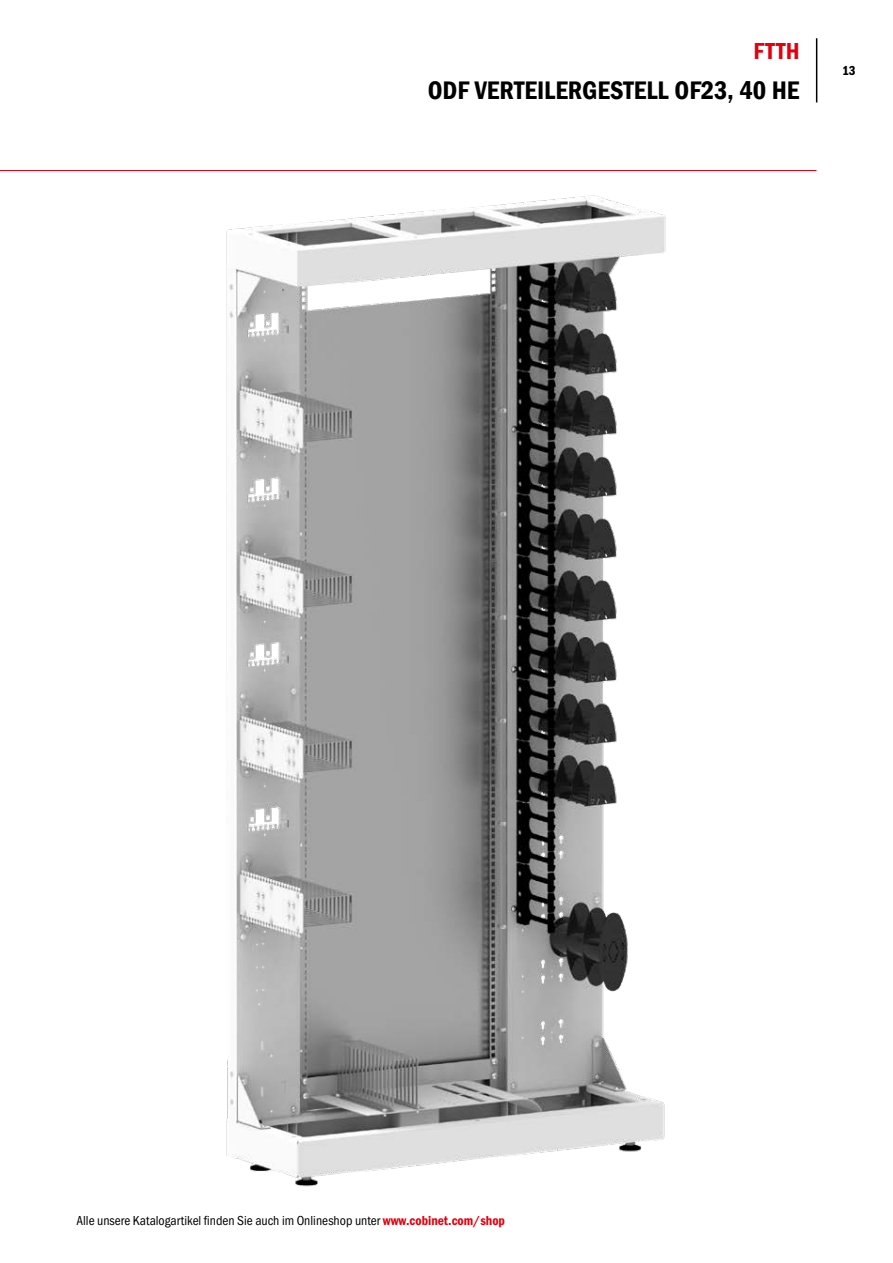
<style>
.page{position:relative;width:893px;height:1263px;background:#fff}
.page>*{position:absolute;margin:0;border:0;box-sizing:border-box;transform-origin:0 0}
.t1{font:600 25.5px "Franklin Gothic Cond ITC";color:#000}
.t2{font:24px "Franklin Gothic URW Con Dem";color:#e3000f}
.t3{font:13.5px "Franklin Gothic URW Cond";color:#000}
.t4{font:13.5px "Franklin Gothic URW Con Dem";color:#000}
.s1{font-family:"Franklin Gothic URW Con Dem";color:#e3000f}
</style>
<div class="page">
<img style="left:226px;top:195px;width:440px;height:991px">
<hr style="left:816px;top:38px;width:1px;height:64px;background:#000">
<hr style="left:0;top:170px;width:816px;height:1px;background:#e3000f">
<h2 class="t2" style="left:753px;top:34px;width:48px">FTTH</h2>
<h1 class="t1" style="left:428px;top:75px;width:373px">ODF VERTEILERGESTELL OF23, 40 HE</h1>
<p class="t4" style="left:842px;top:61px;width:15px">13</p>
<p class="t3" style="left:77px;top:1210px;width:430px">Alle unsere Katalogartikel finden Sie auch im Onlineshop unter <span class="s1">www.cobinet.com/shop</span></p>
</div>
